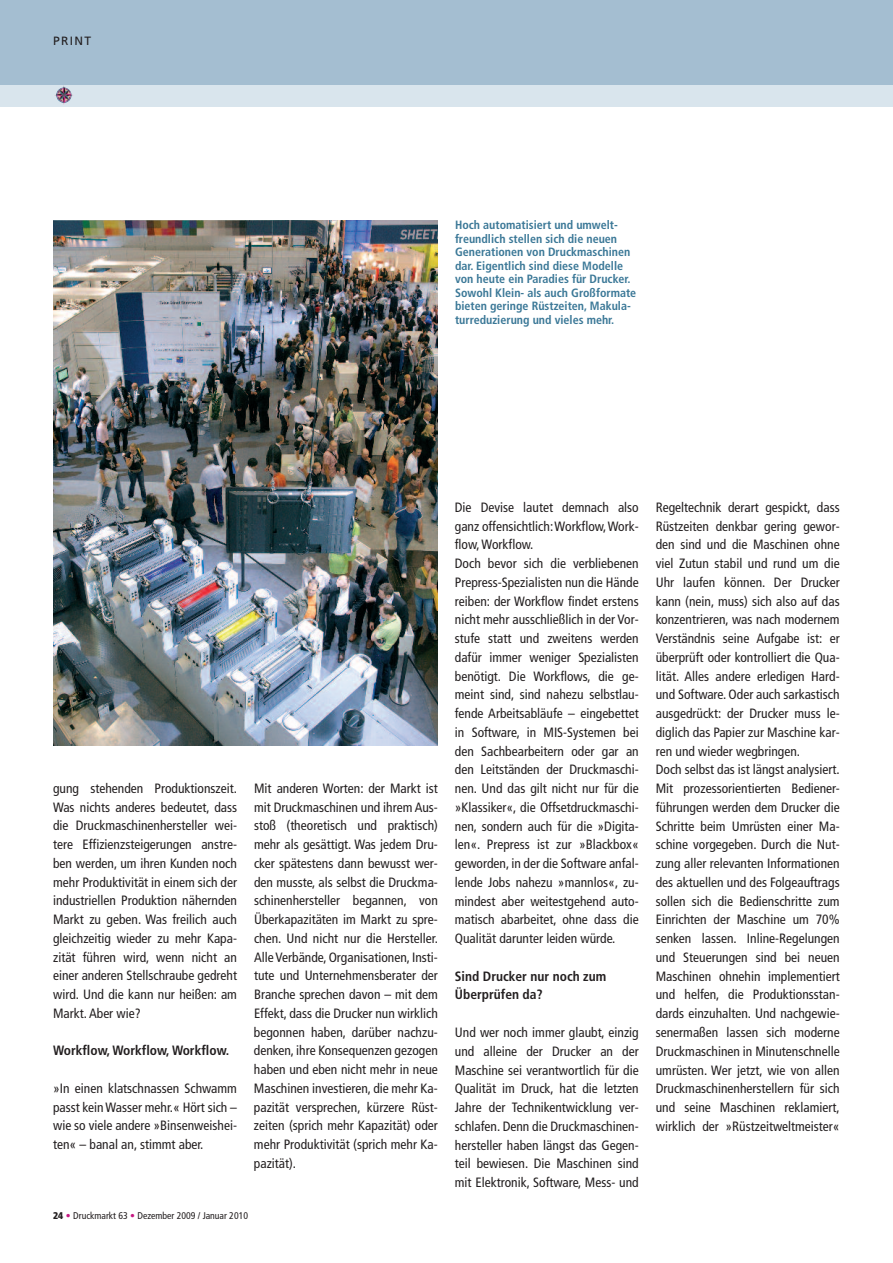
<style>
.page{position:relative;width:893px;height:1263px;background:#fff}
.page>*{position:absolute;margin:0;border:0;box-sizing:border-box;transform-origin:0 0}
.t1{font:condensed 13.5px/18.8px "Frutiger";color:#231f20;text-align:justify}
.t2{font:700 condensed 13.5px/18.8px "Frutiger";color:#231f20}
.t3{font:700 condensed 12px/13.5px "Frutiger";color:#3b7897}
.t4{font:12px "Frutiger";letter-spacing:.11em;color:#231f20}
.t5{font:condensed 9.75px "Frutiger";color:#231f20}
.s1{font-weight:900}
.s2{font-weight:700;color:#c61882}
.s3{color:#c61882}
</style>
<div class="page">
<div style="left:0;top:0;width:893px;height:85px;background:#a4bed1"></div>
<div style="left:0;top:85px;width:893px;height:21px;background:#d9e5ed"></div>
<svg style="left:64px;top:88px;width:9px;height:12px"></svg>
<img style="left:53px;top:220px;width:385px;height:525px">
<p class="t4" style="left:53px;top:36px;width:40px">PRINT</p>
<p class="t3" style="left:455px;top:219px;width:183px">Hoch automatisiert und umwelt&shy;freundlich stellen sich die neuen Generationen von Druckmaschinen dar. Eigentlich sind diese Modelle von heute ein Paradies für Drucker.<br>Sowohl Klein- als auch Großformate bieten geringe Rüstzeiten, Makula&shy;turreduzierung und vieles mehr.</p>
<p class="t1" style="left:53px;top:780px;width:185px">gung stehenden Produktionszeit.<br>Was nichts anderes bedeutet, dass die Druckmaschinenhersteller wei&shy;tere Effizienzsteigerungen anstre&shy;ben werden, um ihren Kunden noch mehr Produktivität in einem sich der industriellen Produktion nähernden Markt zu geben. Was freilich auch gleichzeitig wieder zu mehr Kapa&shy;zität führen wird, wenn nicht an einer anderen Stellschraube gedreht wird. Und die kann nur heißen: am Markt. Aber wie?</p>
<p class="t2" style="left:53px;top:1042px;width:178px">Workflow, Workflow, Workflow.</p>
<p class="t1" style="left:53px;top:1080px;width:185px">»In einen klatschnassen Schwamm passt keinWasser mehr.« Hört sich – wie so viele andere »Binsenweishei&shy;ten« – banal an, stimmt aber.</p>
<p class="t1" style="left:254px;top:780px;width:185px">Mit anderen Worten: der Markt ist mit Druckmaschinen und ihrem Aus&shy;stoß (theoretisch und praktisch) mehr als gesättigt. Was jedem Dru&shy;cker spätestens dann bewusst wer&shy;den musste, als selbst die Druckma&shy;schinenhersteller begannen, von Überkapazitäten im Markt zu spre&shy;chen. Und nicht nur die Hersteller.<br>AlleVerbände,Organisationen, Insti&shy;tute und Unternehmensberater der Branche sprechen davon – mit dem Effekt, dass die Drucker nun wirklich begonnen haben, darüber nachzu&shy;denken, ihre Konsequenzen gezogen haben und eben nicht mehr in neue Maschinen investieren, die mehr Ka&shy;pazität versprechen, kürzere Rüst&shy;zeiten (sprich mehr Kapazität) oder mehr Produktivität (sprich mehr Ka&shy;pazität).</p>
<p class="t5" style="left:53px;top:1212px;width:196px"><span class="s1">24</span> <span class="s2">•</span> Druckmarkt 63 <span class="s3">•</span> Dezember 2009 / Januar 2010</p>
<p class="t1" style="left:455px;top:499px;width:185px;text-align:left">Die Devise lautet demnach also ganz offensichtlich:Workflow,Work&shy;flow,Workflow.<br>Doch bevor sich die verbliebenen Prepress-Spezialisten nun die Hände reiben: der Workflow findet erstens nicht mehr ausschließlich in der Vor&shy;stufe statt und zweitens werden dafür immer weniger Spezialisten benötigt. Die Workflows, die ge&shy;meint sind, sind nahezu selbstlau&shy;fende Arbeitsabläufe – eingebettet in Software, in MIS-Systemen bei den Sachbearbeitern oder gar an den Leitständen der Druckmaschi&shy;nen. Und das gilt nicht nur für die »Klassiker«, die Offsetdruckmaschi&shy;nen, sondern auch für die »Digita&shy;len«. Prepress ist zur »Blackbox« geworden, in der die Software anfal&shy;lende Jobs nahezu »mannlos«, zu&shy;mindest aber weitestgehend auto&shy;matisch abarbeitet, ohne dass die Qualität darunter leiden würde.</p>
<p class="t2" style="left:455px;top:968px;width:153px">Sind Drucker nur noch zum<br>Überprüfen da?</p>
<p class="t1" style="left:455px;top:1024px;width:185px">Und wer noch immer glaubt, einzig und alleine der Drucker an der Maschine sei verantwortlich für die Qualität im Druck, hat die letzten Jahre der Technikentwicklung ver&shy;schlafen. Denn die Druckmaschinen&shy;hersteller haben längst das Gegen&shy;teil bewiesen. Die Maschinen sind mit Elektronik, Software, Mess- und</p>
<p class="t1" style="left:656px;top:499px;width:185px;text-align:left">Regeltechnik derart gespickt, dass Rüstzeiten denkbar gering gewor&shy;den sind und die Maschinen ohne viel Zutun stabil und rund um die Uhr laufen können. Der Drucker kann (nein, muss) sich also auf das konzentrieren, was nach modernem Verständnis seine Aufgabe ist: er überprüft oder kontrolliert die Qua&shy;lität. Alles andere erledigen Hard&shy;und Software. Oder auch sarkastisch ausgedrückt: der Drucker muss le&shy;diglich das Papier zur Maschine kar&shy;ren und wieder wegbringen.<br>Doch selbst das ist längst analysiert.<br>Mit prozessorientierten Bediener&shy;führungen werden dem Drucker die Schritte beim Umrüsten einer Ma&shy;schine vorgegeben. Durch die Nut&shy;zung aller relevanten Informationen des aktuellen und des Folgeauftrags sollen sich die Bedienschritte zum Einrichten der Maschine um 70% senken lassen. Inline-Regelungen und Steuerungen sind bei neuen Maschinen ohnehin implementiert und helfen, die Produktionsstan&shy;dards einzuhalten. Und nachgewie&shy;senermaßen lassen sich moderne Druckmaschinen in Minutenschnelle umrüsten. Wer jetzt, wie von allen Druckmaschinenherstellern für sich und seine Maschinen reklamiert, wirklich der »Rüstzeitweltmeister«</p>
</div>
